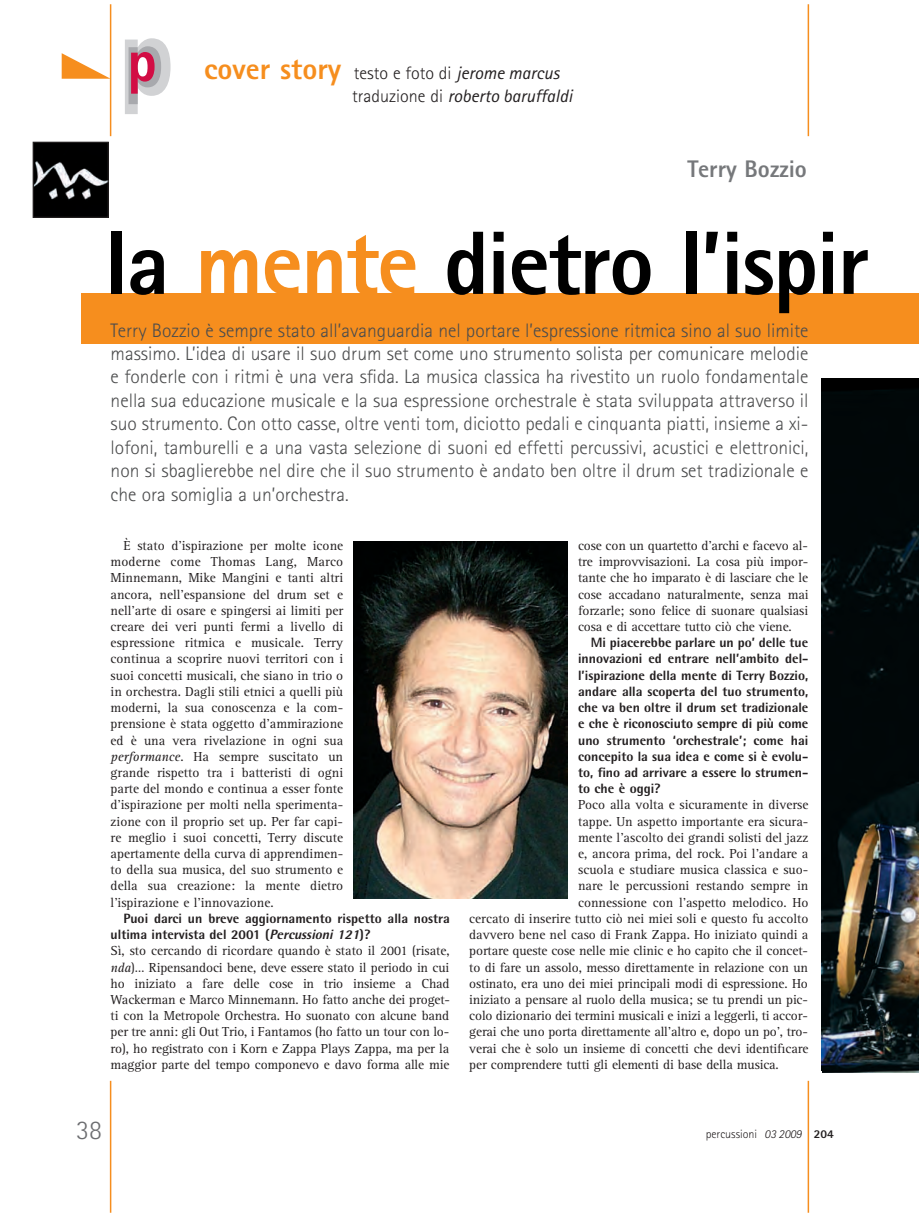
<style>
.page{position:relative;width:919px;height:1217px;background:#fff}
.page>*{position:absolute;margin:0;border:0;box-sizing:border-box;transform-origin:0 0}
.t1{font:800 90px "Rotis Sans Serif";letter-spacing:-.02em;color:#000}
.t2{font:300 27px "Rotis Sans Serif";color:#6c6d70}
.t3{font:800 24px "Rotis Sans Serif";color:#76787b}
.t4{font:300 19.5px/23.4px "Rotis Sans Serif";color:#4b4c4d;text-align:justify}
.t5{font:italic 18px/22.5px "Rotis Sans Serif";color:#231f20}
.t6{font:13.5px/16.2px "Rotis Serif";letter-spacing:-.01em;color:#231f20;text-align:justify}
.t7{font:800 13.5px/16.2px "Rotis Semi Sans";color:#231f20}
.t8{font:300 12px "Rotis Sans Serif";color:#231f20}
.s1{font-weight:800;font-style:normal;font-size:30px;color:#f68e1e}
.s2{font-weight:300;font-style:normal}
.s3{color:#f68e1e}
.s4{font-style:italic}
.s5{font-weight:800}
</style>
<div class="page">
<hr style="left:110px;top:1080px;width:1px;height:132px;background:#f68e1e">
<hr style="left:110px;top:4px;width:1px;height:132px;background:#f68e1e">
<hr style="left:807px;top:1080px;width:2px;height:132px;background:#f68e1e">
<hr style="left:807px;top:4px;width:2px;height:132px;background:#f68e1e">
<svg style="left:62px;top:53px;width:48px;height:26px"></svg>
<svg style="left:125px;top:38px;width:45px;height:76px"></svg>
<div style="left:82px;top:294px;width:836px;height:50px;background:#f68e1e"></div>
<img style="left:353px;top:541px;width:214px;height:357px">
<img style="left:821px;top:378px;width:97px;height:693px">
<img style="left:35px;top:144px;width:72px;height:72px">
<div style="left:33px;top:142px;width:76px;height:76px;border:1px solid #231f20"></div>
<h3 class="t5" style="left:352px;top:64px;width:222px;text-indent:-148px"><span class="s1">cover story</span> <span class="s2">testo e foto di</span> jerome marcus <span class="s2">traduzione di</span> roberto baruffaldi</h3>
<h3 class="t3" style="left:687px;top:160px;width:121px">Terry Bozzio</h3>
<h1 class="t1" style="left:105px;top:232px;width:765px">la <span class="s3">mente</span> dietro l’ispir</h1>
<p class="t4" style="left:111px;top:320px;width:699px">Terry Bozzio è sempre stato all’avanguardia nel portare l’espressione ritmica sino al suo limite massimo. L’idea di usare il suo drum set come uno strumento solista per comunicare melodie e fonderle con i ritmi è una vera sfida. La musica classica ha rivestito un ruolo fondamentale nella sua educazione musicale e la sua espressione orchestrale è stata sviluppata attraverso il suo strumento. Con otto casse, oltre venti tom, diciotto pedali e cinquanta piatti, insieme a xi&shy;lofoni, tamburelli e a una vasta selezione di suoni ed effetti percussivi, acustici e elettronici, non si sbaglierebbe nel dire che il suo strumento è andato ben oltre il drum set tradizionale e che ora somiglia a un’orchestra.</p>
<p class="t6" style="left:111px;top:538px;width:234px;text-indent:13px">È stato d’ispirazione per molte icone moderne come Thomas Lang, Marco Minnemann, Mike Mangini e tanti altri ancora, nell’espansione del drum set e nell’arte di osare e spingersi ai limiti per creare dei veri punti fermi a livello di espressione ritmica e musicale. Terry continua a scoprire nuovi territori con i suoi concetti musicali, che siano in trio o in orchestra. Dagli stili etnici a quelli più moderni, la sua conoscenza e la com&shy;prensione è stata oggetto d’ammirazione ed è una vera rivelazione in ogni sua <span class="s4">performance</span>. Ha sempre suscitato un grande rispetto tra i batteristi di ogni parte del mondo e continua a esser fonte d’ispirazione per molti nella sperimenta&shy;zione con il proprio set up. Per far capi&shy;re meglio i suoi concetti, Terry discute apertamente della curva di apprendimen&shy;to della sua musica, del suo strumento e della sua creazione: la mente dietro l’ispirazione e l’innovazione.</p>
<p class="t7" style="left:111px;top:911px;width:340px;text-indent:13px">Puoi darci un breve aggiornamento rispetto alla nostra ultima intervista del 2001 (<span class="s4">Percussioni 121</span>)?</p>
<p class="t6" style="left:111px;top:943px;width:341px">Sì, sto cercando di ricordare quando è stato il 2001 (risate, <span class="s4">nda</span>)… Ripensandoci bene, deve essere stato il periodo in cui ho iniziato a fare delle cose in trio insieme a Chad Wackerman e Marco Minnemann. Ho fatto anche dei proget&shy;ti con la Metropole Orchestra. Ho suonato con alcune band per tre anni: gli Out Trio, i Fantamos (ho fatto un tour con lo&shy;ro), ho registrato con i Korn e Zappa Plays Zappa, ma per la maggior parte del tempo componevo e davo forma alle mie</p>
<p class="t6" style="left:578px;top:538px;width:232px">cose con un quartetto d’archi e facevo al&shy;tre improvvisazioni. La cosa più impor&shy;tante che ho imparato è di lasciare che le cose accadano naturalmente, senza mai forzarle; sono felice di suonare qualsiasi cosa e di accettare tutto ciò che viene.</p>
<p class="t7" style="left:578px;top:635px;width:232px;text-align:justify;text-indent:13px">Mi piacerebbe parlare un po’ delle tue innovazioni ed entrare nell’ambito del&shy;l’ispirazione della mente di Terry Bozzio, andare alla scoperta del tuo strumento, che va ben oltre il drum set tradizionale e che è riconosciuto sempre di più come uno strumento ‘orchestrale’; come hai concepito la sua idea e come si è evolu&shy;to, fino ad arrivare a essere lo strumen&shy;to che è oggi?</p>
<p class="t6" style="left:578px;top:798px;width:232px">Poco alla volta e sicuramente in diverse</p>
<p class="t6" style="left:578px;top:814px;width:232px">tappe. Un aspetto importante era sicura-</p>
<p class="t6" style="left:578px;top:830px;width:232px">mente l’ascolto dei grandi solisti del jazz</p>
<p class="t6" style="left:578px;top:846px;width:232px">e, ancora prima, del rock. Poi l’andare a</p>
<p class="t6" style="left:578px;top:862px;width:232px">scuola e studiare musica classica e suo-</p>
<p class="t6" style="left:578px;top:879px;width:232px">nare le percussioni restando sempre in</p>
<p class="t6" style="left:578px;top:895px;width:232px">connessione con l’aspetto melodico. Ho</p>
<p class="t6" style="left:469px;top:911px;width:341px">cercato di inserire tutto ciò nei miei soli e questo fu accolto</p>
<p class="t6" style="left:469px;top:927px;width:340px">davvero bene nel caso di Frank Zappa. Ho iniziato quindi a</p>
<p class="t6" style="left:469px;top:943px;width:340px">portare queste cose nelle mie clinic e ho capito che il concet-</p>
<p class="t6" style="left:469px;top:960px;width:340px">to di fare un assolo, messo direttamente in relazione con un</p>
<p class="t6" style="left:469px;top:976px;width:340px">ostinato, era uno dei miei principali modi di espressione. Ho</p>
<p class="t6" style="left:469px;top:992px;width:340px">iniziato a pensare al ruolo della musica; se tu prendi un pic-</p>
<p class="t6" style="left:469px;top:1008px;width:340px">colo dizionario dei termini musicali e inizi a leggerli, ti accor-</p>
<p class="t6" style="left:469px;top:1024px;width:340px">gerai che uno porta direttamente all’altro e, dopo un po’, tro-</p>
<p class="t6" style="left:469px;top:1041px;width:340px">verai che è solo un insieme di concetti che devi identificare</p>
<p class="t6" style="left:469px;top:1057px;width:311px">per comprendere tutti gli elementi di base della musica.</p>
<h2 class="t2" style="left:76px;top:1119px;width:27px">38</h2>
<p class="t8" style="left:705px;top:1129px;width:130px">percussioni <span class="s4">03 2009</span> <span class="s5">204</span></p>
</div>
